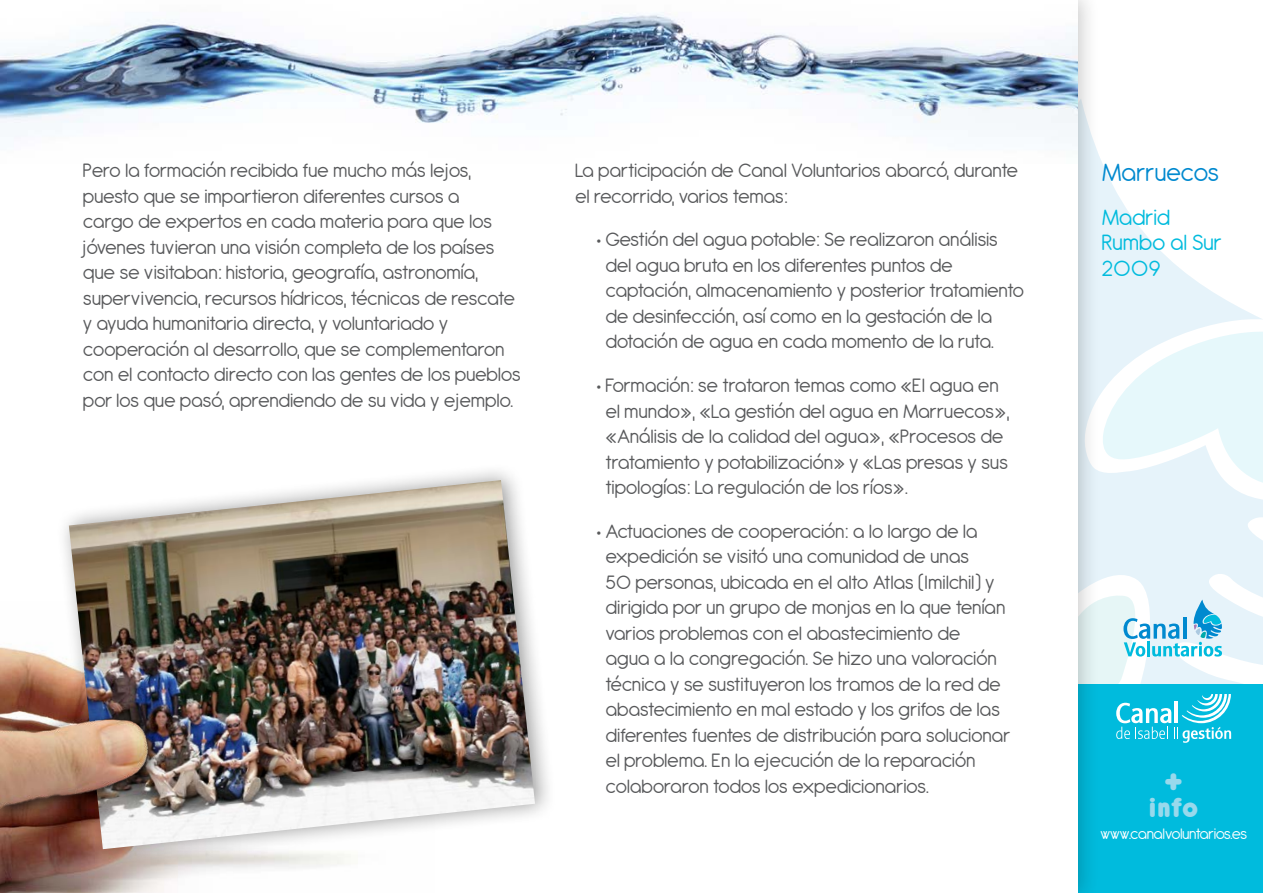
<style>
.page{position:relative;width:1263px;height:893px;background:#fff}
.page>*{position:absolute;margin:0;border:0;box-sizing:border-box;transform-origin:0 0}
.t1{font:800 36px "Antipasto";color:#98d9ec}
.t2{font:800 30px "Antipasto";color:#98d9ec}
.t3{font:27px "Antipasto";color:#0089cf}
.t4{font:24px/25.5px "Antipasto";letter-spacing:-.005em;color:#0bd}
.t5{font:21px/25.5px "Antipasto";letter-spacing:-.02em;color:#58595b}
.t6{font:16.5px "Antipasto";letter-spacing:-.045em;color:#fff}
</style>
<div class="page">
<svg style="left:1100px;top:159px;width:162px;height:172px"></svg>
<div style="left:1067px;top:685px;width:196px;height:208px;background:#0bd"></div>
<div style="left:0;top:0;width:1077px;height:893px;background:#fff"></div>
<div style="left:55px;top:463px;width:501px;height:404px;background:#000;opacity:.4"></div>
<img style="left:69px;top:480px;width:466px;height:369px">
<img style="left:0;top:601px;width:435px;height:292px">
<img style="left:0;top:12px;width:1077px;height:128px">
<svg style="left:1077px;top:331px;width:186px;height:412px"></svg>
<p class="t5" style="left:83px;top:158px;width:439px">Pero la formación recibida fue mucho más lejos, puesto que se impartieron diferentes cursos a<br>cargo de expertos en cada materia para que los jóvenes tuvieran una visión completa de los países que se visitaban: historia, geografía, astronomía, supervivencia, recursos hídricos, técnicas de rescate y ayuda humanitaria directa, y voluntariado y cooperación al desarrollo, que se complementaron con el contacto directo con las gentes de los pueblos por los que pasó, aprendiendo de su vida y ejemplo.</p>
<p class="t5" style="left:575px;top:158px;width:445px">La participación de Canal Voluntarios abarcó, durante el recorrido, varios temas:</p>
<p class="t5" style="left:605px;top:228px;width:420px;text-indent:-9px">• Gestión del agua potable: Se realizaron análisis del agua bruta en los diferentes puntos de captación, almacenamiento y posterior tratamiento de desinfección, así como en la gestación de la dotación de agua en cada momento de la ruta.</p>
<p class="t5" style="left:605px;top:373px;width:406px;text-indent:-9px">• Formación: se trataron temas como «El agua en el mundo», «La gestión del agua en Marruecos», «Análisis de la calidad del agua», «Procesos de tratamiento y potabilización» y «Las presas y sus tipologías: La regulación de los ríos».</p>
<p class="t5" style="left:605px;top:519px;width:406px;text-indent:-9px">• Actuaciones de cooperación: a lo largo de la expedición se visitó una comunidad de unas<br>50 personas, ubicada en el alto Atlas (Imilchil) y dirigida por un grupo de monjas en la que tenían varios problemas con el abastecimiento de agua a la congregación. Se hizo una valoración técnica y se sustituyeron los tramos de la red de abastecimiento en mal estado y los grifos de las diferentes fuentes de distribución para solucionar el problema. En la ejecución de la reparación colaboraron todos los expedicionarios.</p>
<p class="t3" style="left:1101px;top:157px;width:119px">Marruecos</p>
<p class="t4" style="left:1101px;top:205px;width:122px">Madrid<br>Rumbo al Sur<br>2009</p>
<h1 class="t1" style="left:1164px;top:758px;width:20px">+</h1>
<h2 class="t2" style="left:1149px;top:788px;width:51px">info</h2>
<p class="t6" style="left:1100px;top:824px;width:149px">www.canalvoluntarios.es</p>
</div>
